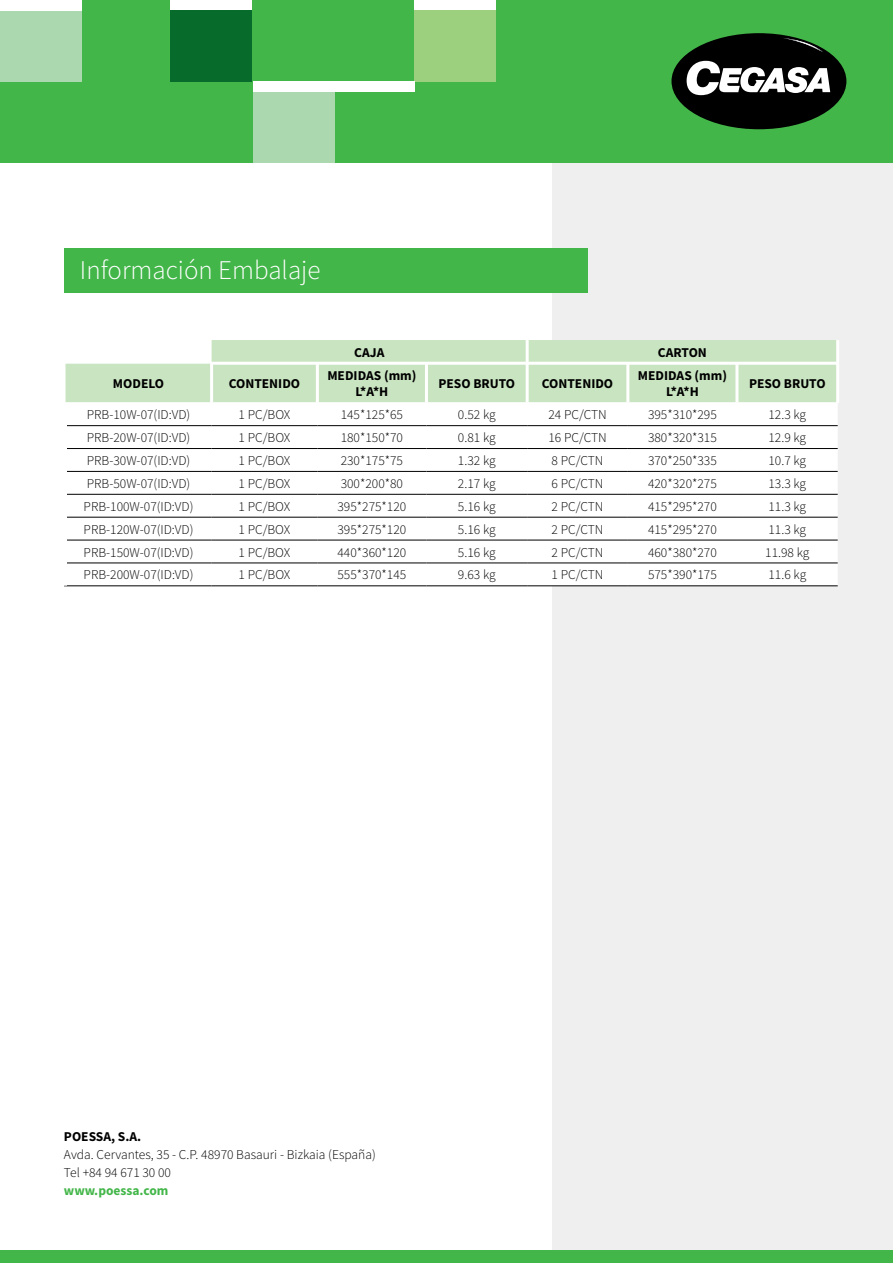
<style>
.page{position:relative;width:893px;height:1263px;background:#fff}
.page>*{position:absolute;margin:0;border:0;box-sizing:border-box;transform-origin:0 0}
.t1{font:300 27px "Source Sans Pro";color:#fff}
.t2{font:300 13.5px/18px "Source Sans Pro";color:#000}
.t3{font:700 13.5px/16.2px "Source Sans Pro";color:#000;text-align:center}
.t4{font:700 13.5px "Source Sans Pro";color:#43b649}
</style>
<div class="page">
<div style="left:553px;top:0;width:340px;height:1263px;background:#efeff0"></div>
<div style="left:0;top:1250px;width:893px;height:13px;background:#43b649"></div>
<div style="left:0;top:0;width:893px;height:162px;background:#43b649"></div>
<div style="left:671px;top:33px;width:175px;height:96px;background:#000;border-radius:50%"></div>
<svg style="left:784px;top:38px;width:40px;height:14px"></svg>
<svg style="left:686px;top:61px;width:144px;height:34px"></svg>
<div style="left:415px;top:0;width:81px;height:81px;background:#9ccf7e"></div>
<div style="left:415px;top:0;width:81px;height:9px;background:#fff"></div>
<div style="left:0;top:0;width:81px;height:81px;background:#abd8ae"></div>
<div style="left:0;top:0;width:81px;height:10px;background:#fff"></div>
<div style="left:253px;top:81px;width:81px;height:81px;background:#abd8ae"></div>
<div style="left:253px;top:81px;width:162px;height:10px;background:#fff"></div>
<div style="left:171px;top:0;width:81px;height:81px;background:#076c2b"></div>
<div style="left:171px;top:0;width:81px;height:9px;background:#fff"></div>
<div style="left:64px;top:248px;width:523px;height:44px;background:#43b649"></div>
<svg style="left:65px;top:340px;width:771px;height:62px;background:#cde6c6"></svg>
<svg style="left:67px;top:403px;width:771px;height:183px"></svg>
<hr style="left:67px;top:425px;width:145px;height:1px;background:#000">
<hr style="left:212px;top:425px;width:105px;height:1px;background:#000">
<hr style="left:317px;top:425px;width:109px;height:1px;background:#000">
<hr style="left:426px;top:425px;width:101px;height:1px;background:#000">
<hr style="left:527px;top:425px;width:101px;height:1px;background:#000">
<hr style="left:628px;top:425px;width:109px;height:1px;background:#000">
<hr style="left:737px;top:425px;width:101px;height:1px;background:#000">
<hr style="left:67px;top:448px;width:145px;height:1px;background:#000">
<hr style="left:212px;top:448px;width:105px;height:1px;background:#000">
<hr style="left:317px;top:448px;width:109px;height:1px;background:#000">
<hr style="left:426px;top:448px;width:101px;height:1px;background:#000">
<hr style="left:527px;top:448px;width:101px;height:1px;background:#000">
<hr style="left:628px;top:448px;width:109px;height:1px;background:#000">
<hr style="left:737px;top:448px;width:101px;height:1px;background:#000">
<hr style="left:67px;top:471px;width:145px;height:1px;background:#000">
<hr style="left:212px;top:471px;width:105px;height:1px;background:#000">
<hr style="left:317px;top:471px;width:109px;height:1px;background:#000">
<hr style="left:426px;top:471px;width:101px;height:1px;background:#000">
<hr style="left:527px;top:471px;width:101px;height:1px;background:#000">
<hr style="left:628px;top:471px;width:109px;height:1px;background:#000">
<hr style="left:737px;top:471px;width:101px;height:1px;background:#000">
<hr style="left:67px;top:494px;width:145px;height:1px;background:#000">
<hr style="left:212px;top:494px;width:105px;height:1px;background:#000">
<hr style="left:317px;top:494px;width:109px;height:1px;background:#000">
<hr style="left:426px;top:494px;width:101px;height:1px;background:#000">
<hr style="left:527px;top:494px;width:101px;height:1px;background:#000">
<hr style="left:628px;top:494px;width:109px;height:1px;background:#000">
<hr style="left:737px;top:494px;width:101px;height:1px;background:#000">
<hr style="left:67px;top:517px;width:145px;height:1px;background:#000">
<hr style="left:212px;top:517px;width:105px;height:1px;background:#000">
<hr style="left:317px;top:517px;width:109px;height:1px;background:#000">
<hr style="left:426px;top:517px;width:101px;height:1px;background:#000">
<hr style="left:527px;top:517px;width:101px;height:1px;background:#000">
<hr style="left:628px;top:517px;width:109px;height:1px;background:#000">
<hr style="left:737px;top:517px;width:101px;height:1px;background:#000">
<hr style="left:67px;top:540px;width:145px;height:1px;background:#000">
<hr style="left:212px;top:540px;width:105px;height:1px;background:#000">
<hr style="left:317px;top:540px;width:109px;height:1px;background:#000">
<hr style="left:426px;top:540px;width:101px;height:1px;background:#000">
<hr style="left:527px;top:540px;width:101px;height:1px;background:#000">
<hr style="left:628px;top:540px;width:109px;height:1px;background:#000">
<hr style="left:737px;top:540px;width:101px;height:1px;background:#000">
<hr style="left:67px;top:563px;width:145px;height:1px;background:#000">
<hr style="left:212px;top:563px;width:105px;height:1px;background:#000">
<hr style="left:317px;top:563px;width:109px;height:1px;background:#000">
<hr style="left:426px;top:563px;width:101px;height:1px;background:#000">
<hr style="left:527px;top:563px;width:101px;height:1px;background:#000">
<hr style="left:628px;top:563px;width:109px;height:1px;background:#000">
<hr style="left:737px;top:563px;width:101px;height:1px;background:#000">
<hr style="left:64px;top:586px;width:148px;height:1px;background:#000">
<hr style="left:212px;top:586px;width:105px;height:1px;background:#000">
<hr style="left:317px;top:586px;width:109px;height:1px;background:#000">
<hr style="left:426px;top:586px;width:101px;height:1px;background:#000">
<hr style="left:527px;top:586px;width:101px;height:1px;background:#000">
<hr style="left:628px;top:586px;width:109px;height:1px;background:#000">
<hr style="left:737px;top:586px;width:101px;height:1px;background:#000">
<hr style="left:526px;top:340px;width:3px;height:24px;background:#fff">
<hr style="left:836px;top:340px;width:3px;height:24px;background:#fff">
<hr style="left:210px;top:364px;width:3px;height:39px;background:#fff">
<hr style="left:316px;top:364px;width:3px;height:39px;background:#fff">
<hr style="left:425px;top:364px;width:3px;height:39px;background:#fff">
<hr style="left:526px;top:364px;width:3px;height:39px;background:#fff">
<hr style="left:626px;top:364px;width:3px;height:39px;background:#fff">
<hr style="left:735px;top:364px;width:3px;height:39px;background:#fff">
<hr style="left:836px;top:364px;width:3px;height:39px;background:#fff">
<hr style="left:527px;top:402px;width:101px;height:1px;background:#fff">
<hr style="left:628px;top:402px;width:109px;height:1px;background:#fff">
<hr style="left:737px;top:402px;width:102px;height:1px;background:#fff">
<hr style="left:210px;top:362px;width:628px;height:3px;background:#fff">
<h1 class="t1" style="left:80px;top:254px;width:242px">Información Embalaje</h1>
<p class="t3" style="left:354px;top:344px;width:32px">CAJA</p>
<p class="t3" style="left:658px;top:344px;width:50px">CARTON</p>
<p class="t3" style="left:113px;top:375px;width:53px">MODELO</p>
<p class="t3" style="left:229px;top:375px;width:73px">CONTENIDO</p>
<p class="t3" style="left:327px;top:367px;width:91px">MEDIDAS (mm)<br>L*A*H</p>
<p class="t3" style="left:438px;top:375px;width:78px">PESO BRUTO</p>
<p class="t3" style="left:542px;top:375px;width:73px">CONTENIDO</p>
<p class="t3" style="left:638px;top:367px;width:91px">MEDIDAS (mm)<br>L*A*H</p>
<p class="t3" style="left:749px;top:375px;width:78px">PESO BRUTO</p>
<p class="t2" style="left:87px;top:406px;width:105px">PRB-10W-07(ID:VD)</p>
<p class="t2" style="left:238px;top:406px;width:53px">1 PC/BOX</p>
<p class="t2" style="left:341px;top:406px;width:64px">145*125*65</p>
<p class="t2" style="left:458px;top:406px;width:39px">0.52 kg</p>
<p class="t2" style="left:548px;top:406px;width:60px">24 PC/CTN</p>
<p class="t2" style="left:648px;top:406px;width:70px">395*310*295</p>
<p class="t2" style="left:768px;top:406px;width:39px">12.3 kg</p>
<p class="t2" style="left:87px;top:429px;width:105px">PRB-20W-07(ID:VD)</p>
<p class="t2" style="left:238px;top:429px;width:53px">1 PC/BOX</p>
<p class="t2" style="left:341px;top:429px;width:64px">180*150*70</p>
<p class="t2" style="left:458px;top:429px;width:39px">0.81 kg</p>
<p class="t2" style="left:548px;top:429px;width:60px">16 PC/CTN</p>
<p class="t2" style="left:648px;top:429px;width:70px">380*320*315</p>
<p class="t2" style="left:768px;top:429px;width:39px">12.9 kg</p>
<p class="t2" style="left:87px;top:452px;width:105px">PRB-30W-07(ID:VD)</p>
<p class="t2" style="left:238px;top:452px;width:53px">1 PC/BOX</p>
<p class="t2" style="left:341px;top:452px;width:64px">230*175*75</p>
<p class="t2" style="left:458px;top:452px;width:39px">1.32 kg</p>
<p class="t2" style="left:552px;top:452px;width:53px">8 PC/CTN</p>
<p class="t2" style="left:648px;top:452px;width:70px">370*250*335</p>
<p class="t2" style="left:768px;top:452px;width:39px">10.7 kg</p>
<p class="t2" style="left:87px;top:474px;width:105px">PRB-50W-07(ID:VD)</p>
<p class="t2" style="left:238px;top:474px;width:53px">1 PC/BOX</p>
<p class="t2" style="left:341px;top:474px;width:64px">300*200*80</p>
<p class="t2" style="left:458px;top:474px;width:39px">2.17 kg</p>
<p class="t2" style="left:552px;top:474px;width:53px">6 PC/CTN</p>
<p class="t2" style="left:648px;top:474px;width:70px">420*320*275</p>
<p class="t2" style="left:768px;top:474px;width:39px">13.3 kg</p>
<p class="t2" style="left:84px;top:497px;width:111px">PRB-100W-07(ID:VD)</p>
<p class="t2" style="left:238px;top:497px;width:53px">1 PC/BOX</p>
<p class="t2" style="left:337px;top:497px;width:70px">395*275*120</p>
<p class="t2" style="left:458px;top:497px;width:39px">5.16 kg</p>
<p class="t2" style="left:552px;top:497px;width:53px">2 PC/CTN</p>
<p class="t2" style="left:648px;top:497px;width:70px">415*295*270</p>
<p class="t2" style="left:768px;top:497px;width:39px">11.3 kg</p>
<p class="t2" style="left:84px;top:520px;width:111px">PRB-120W-07(ID:VD)</p>
<p class="t2" style="left:238px;top:520px;width:53px">1 PC/BOX</p>
<p class="t2" style="left:337px;top:520px;width:70px">395*275*120</p>
<p class="t2" style="left:458px;top:520px;width:39px">5.16 kg</p>
<p class="t2" style="left:552px;top:520px;width:53px">2 PC/CTN</p>
<p class="t2" style="left:648px;top:520px;width:70px">415*295*270</p>
<p class="t2" style="left:768px;top:520px;width:39px">11.3 kg</p>
<p class="t2" style="left:84px;top:543px;width:111px">PRB-150W-07(ID:VD)</p>
<p class="t2" style="left:238px;top:543px;width:53px">1 PC/BOX</p>
<p class="t2" style="left:337px;top:543px;width:70px">440*360*120</p>
<p class="t2" style="left:458px;top:543px;width:39px">5.16 kg</p>
<p class="t2" style="left:552px;top:543px;width:53px">2 PC/CTN</p>
<p class="t2" style="left:648px;top:543px;width:70px">460*380*270</p>
<p class="t2" style="left:765px;top:543px;width:46px">11.98 kg</p>
<p class="t2" style="left:84px;top:566px;width:111px">PRB-200W-07(ID:VD)</p>
<p class="t2" style="left:238px;top:566px;width:53px">1 PC/BOX</p>
<p class="t2" style="left:337px;top:566px;width:70px">555*370*145</p>
<p class="t2" style="left:458px;top:566px;width:39px">9.63 kg</p>
<p class="t2" style="left:552px;top:566px;width:53px">1 PC/CTN</p>
<p class="t2" style="left:648px;top:566px;width:70px">575*390*175</p>
<p class="t2" style="left:768px;top:566px;width:39px">11.6 kg</p>
<p class="t3" style="left:64px;top:1128px;width:79px">POESSA, S.A.</p>
<p class="t2" style="left:64px;top:1145px;width:313px">Avda. Cervantes, 35 - C.P. 48970 Basauri - Bizkaia (España)<br>Tel +84 94 671 30 00</p>
<p class="t4" style="left:64px;top:1181px;width:106px">www.poessa.com</p>
</div>
